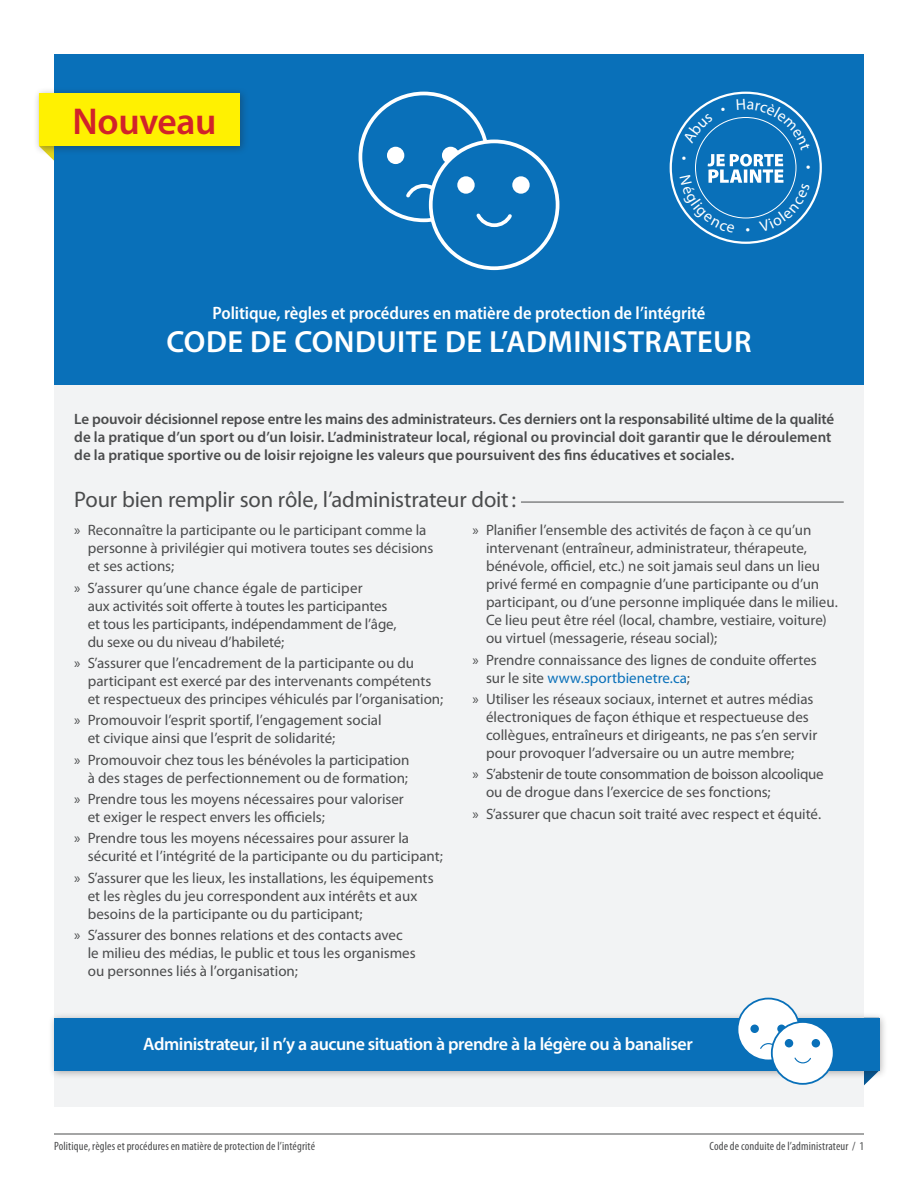
<style>
.page{position:relative;width:918px;height:1188px;background:#fff}
.page>*{position:absolute;margin:0;border:0;box-sizing:border-box;transform-origin:0 0}
.t1{font:600 37.5px "Myriad Pro";letter-spacing:-.01em;color:#d1232a}
.t2{font:600 30.6px "Myriad Pro";letter-spacing:.015em;color:#fff}
.t3{font:22.5px "Myriad Pro";letter-spacing:-.01em;color:#4b4c4d}
.t4{font:600 18px "Myriad Pro";letter-spacing:-.025em;color:#fff}
.t5{font:600 semi-condensed 18px "Myriad Pro";letter-spacing:-.005em;color:#fff}
.t6{font:15px/18px "Myriad Pro";color:#4b4c4d}
.t7{font:600 15px/18px "Myriad Pro";color:#4b4c4d}
.t8{font:condensed 12px "Myriad Pro";letter-spacing:.01em;color:#4b4c4d}
.s1{color:#0970b9}
</style>
<div class="page">
<div style="left:54px;top:54px;width:810px;height:332px;background:#0970b9"></div>
<div style="left:359px;top:92px;width:130px;height:130px;border:4px solid #fff;border-radius:50%"></div>
<div style="left:387px;top:147px;width:17px;height:17px;background:#fff;border-radius:50%"></div>
<div style="left:442px;top:147px;width:17px;height:17px;background:#fff;border-radius:50%"></div>
<svg style="left:406px;top:182px;width:29px;height:16px"></svg>
<div style="left:431px;top:141px;width:127px;height:127px;background:#0970b9;border-radius:50%"></div>
<div style="left:429px;top:140px;width:130px;height:130px;border:4px solid #fff;border-radius:50%"></div>
<div style="left:457px;top:176px;width:18px;height:18px;background:#fff;border-radius:50%"></div>
<div style="left:512px;top:176px;width:18px;height:18px;background:#fff;border-radius:50%"></div>
<svg style="left:476px;top:213px;width:36px;height:15px"></svg>
<svg style="left:48px;top:155px;width:6px;height:6px"></svg>
<div style="left:33px;top:87px;width:216px;height:68px;background:#231f20;opacity:.35"></div>
<div style="left:39px;top:93px;width:201px;height:53px;background:#fff101"></div>
<svg style="left:671px;top:93px;width:150px;height:150px"></svg>
<hr style="left:54px;top:1134px;width:810px;height:1px;background:#4b4c4d">
<div style="left:54px;top:386px;width:810px;height:721px;background:#f2f3f4"></div>
<hr style="left:521px;top:502px;width:323px;height:1px;background:#4b4c4d">
<svg style="left:864px;top:1080px;width:6px;height:5px"></svg>
<div style="left:48px;top:1012px;width:840px;height:68px;background:#231f20;opacity:.35"></div>
<div style="left:54px;top:1018px;width:825px;height:53px;background:#0970b9"></div>
<div style="left:737px;top:999px;width:62px;height:61px;background:#fff;border-radius:50%"></div>
<div style="left:737px;top:998px;width:63px;height:63px;border:2px solid #0970b9;border-radius:50%"></div>
<div style="left:750px;top:1025px;width:9px;height:8px;background:#0970b9;border-radius:50%"></div>
<div style="left:777px;top:1025px;width:9px;height:8px;background:#0970b9;border-radius:50%"></div>
<svg style="left:760px;top:1042px;width:13px;height:7px"></svg>
<div style="left:772px;top:1022px;width:62px;height:62px;background:#fff;border-radius:50%"></div>
<div style="left:771px;top:1021px;width:64px;height:64px;border:2px solid #0970b9;border-radius:50%"></div>
<div style="left:785px;top:1039px;width:8px;height:8px;background:#0970b9;border-radius:50%"></div>
<div style="left:812px;top:1039px;width:8px;height:8px;background:#0970b9;border-radius:50%"></div>
<svg style="left:794px;top:1057px;width:17px;height:7px"></svg>
<svg style="left:680px;top:99px;width:130px;height:134px"></svg>
<h1 class="t1" style="left:72px;top:97px;width:146px">Nouveau</h1>
<p class="t5" style="left:212px;top:303px;width:495px">Politique, règles et procédures en matière de protection de l’intégrité</p>
<h2 class="t2" style="left:166px;top:322px;width:587px">CODE DE CONDUITE DE L’ADMINISTRATEUR</h2>
<p class="t7" style="left:74px;top:409px;width:762px">Le pouvoir décisionnel repose entre les mains des administrateurs. Ces derniers ont la responsabilité ultime de la qualité de la pratique d’un sport ou d’un loisir. L’administrateur local, régional ou provincial doit garantir que le déroulement de la pratique sportive ou de loisir rejoigne les valeurs que poursuivent des fins éducatives et sociales.</p>
<h3 class="t3" style="left:74px;top:486px;width:443px">Pour bien remplir son rôle, l’administrateur doit:</h3>
<p class="t6" style="left:88px;top:521px;width:347px;text-indent:-14px">» Reconnaître la participante ou le participant comme la personne à privilégier qui motivera toutes ses décisions et ses actions;</p>
<p class="t6" style="left:88px;top:578px;width:310px;text-indent:-13px">» S’assurer qu’une chance égale de participer<br>aux activités soit offerte à toutes les participantes et tous les participants, indépendamment de l’âge, du sexe ou du niveau d’habileté;</p>
<p class="t6" style="left:88px;top:654px;width:357px;text-indent:-14px">» S’assurer que l’encadrement de la participante ou du participant est exercé par des intervenants compétents et respectueux des principes véhiculés par l’organisation;</p>
<p class="t6" style="left:88px;top:711px;width:295px;text-indent:-14px">» Promouvoir l’esprit sportif, l’engagement social et civique ainsi que l’esprit de solidarité;</p>
<p class="t6" style="left:74px;top:750px;width:337px;text-align:right">» Promouvoir chez tous les bénévoles la participation à des stages de perfectionnement ou de formation;</p>
<p class="t6" style="left:88px;top:790px;width:318px;text-indent:-14px">» Prendre tous les moyens nécessaires pour valoriser et exiger le respect envers les officiels;</p>
<p class="t6" style="left:88px;top:829px;width:357px;text-indent:-14px">» Prendre tous les moyens nécessaires pour assurer la sécurité et l’intégrité de la participante ou du participant;</p>
<p class="t6" style="left:88px;top:869px;width:347px;text-indent:-14px">» S’assurer que les lieux, les installations, les équipements et les règles du jeu correspondent aux intérêts et aux besoins de la participante ou du participant;</p>
<p class="t6" style="left:88px;top:926px;width:329px;text-indent:-14px">» S’assurer des bonnes relations et des contacts avec le milieu des médias, le public et tous les organismes ou personnes liés à l’organisation;</p>
<p class="t6" style="left:486px;top:521px;width:353px;text-indent:-14px">» Planifier l’ensemble des activités de façon à ce qu’un intervenant (entraîneur, administrateur, thérapeute, bénévole, officiel, etc.) ne soit jamais seul dans un lieu privé fermé en compagnie d’une participante ou d’un participant, ou d’une personne impliquée dans le milieu.<br>Ce lieu peut être réel (local, chambre, vestiaire, voiture) ou virtuel (messagerie, réseau social);</p>
<p class="t6" style="left:486px;top:650px;width:332px;text-indent:-14px">» Prendre connaissance des lignes de conduite offertes sur le site <span class="s1">www.sportbienetre.ca</span>;</p>
<p class="t6" style="left:486px;top:690px;width:333px;text-indent:-14px">» Utiliser les réseaux sociaux, internet et autres médias électroniques de façon éthique et respectueuse des collègues, entraîneurs et dirigeants, ne pas s’en servir pour provoquer l’adversaire ou un autre membre;</p>
<p class="t6" style="left:486px;top:765px;width:339px;text-indent:-14px">» S’abstenir de toute consommation de boisson alcoolique ou de drogue dans l’exercice de ses fonctions;</p>
<p class="t6" style="left:472px;top:804px;width:350px">» S’assurer que chacun soit traité avec respect et équité.</p>
<p class="t4" style="left:143px;top:1032px;width:551px">Administrateur, il n’y a aucune situation à prendre à la légère ou à banaliser</p>
<p class="t8" style="left:54px;top:1139px;width:263px">Politique, règles et procédures en matière de protection de l’intégrité</p>
<p class="t8" style="left:710px;top:1139px;width:156px">Code de conduite de l’administrateur / 1</p>
</div>
